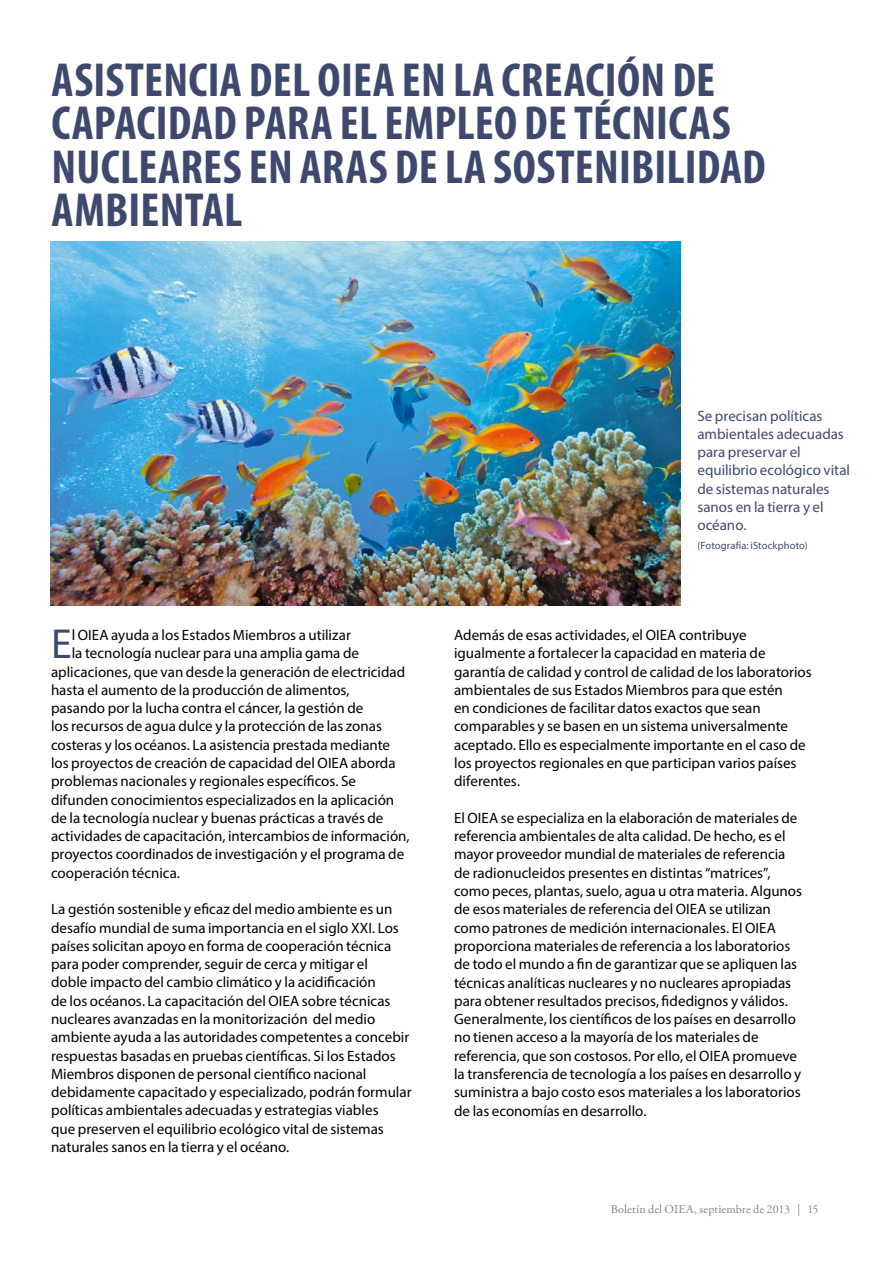
<style>
.page{position:relative;width:893px;height:1263px;background:#fff}
.page>*{position:absolute;margin:0;border:0;box-sizing:border-box;transform-origin:0 0}
.t1{font:700 condensed 48px/43.5px "Myriad Pro";letter-spacing:.005em;color:#3f496e}
.t2{font:42.15px "Myriad Pro";color:#3f496e}
.t3{font:15px/18.3px "Myriad Pro";color:#000}
.t4{font:15px/18.3px "Myriad Pro";color:#3f496e}
.t5{font:12px "Adobe Garamond Pro";letter-spacing:.01em;color:#858288}
.t6{font:10.5px "Myriad Pro";letter-spacing:.01em;color:#3f496e}
</style>
<div class="page">
<img style="left:51px;top:241px;width:629px;height:364px">
<h1 class="t1" style="left:52px;top:57px;width:716px">ASISTENCIA DEL OIEA EN LA CREACIÓN DE<br>CAPACIDAD PARA EL EMPLEO DE TÉCNICAS<br>NUCLEARES EN ARAS DE LA SOSTENIBILIDAD<br>AMBIENTAL</h1>
<h2 class="t2" style="left:51px;top:618px;width:22px">E</h2>
<p class="t3" style="left:72px;top:626px;width:281px">l OIEA ayuda a los Estados Miembros a utilizar</p>
<p class="t3" style="left:72px;top:644px;width:289px">la tecnología nuclear para una amplia gama de</p>
<p class="t3" style="left:51px;top:662px;width:356px">aplicaciones, que van desde la generación de electricidad</p>
<p class="t3" style="left:51px;top:680px;width:300px">hasta el aumento de la producción de alimentos,</p>
<p class="t3" style="left:51px;top:699px;width:314px">pasando por la lucha contra el cáncer, la gestión de</p>
<p class="t3" style="left:51px;top:717px;width:332px">los recursos de agua dulce y la protección de las zonas</p>
<p class="t3" style="left:51px;top:735px;width:341px">costeras y los océanos. La asistencia prestada mediante</p>
<p class="t3" style="left:51px;top:754px;width:346px">los proyectos de creación de capacidad del OIEA aborda</p>
<p class="t3" style="left:51px;top:772px;width:307px">problemas nacionales y regionales específicos. Se</p>
<p class="t3" style="left:51px;top:790px;width:345px">difunden conocimientos especializados en la aplicación</p>
<p class="t3" style="left:51px;top:808px;width:334px">de la tecnología nuclear y buenas prácticas a través de</p>
<p class="t3" style="left:51px;top:827px;width:360px">actividades de capacitación, intercambios de información,</p>
<p class="t3" style="left:51px;top:845px;width:355px">proyectos coordinados de investigación y el programa de</p>
<p class="t3" style="left:51px;top:863px;width:131px">cooperación técnica.</p>
<p class="t3" style="left:51px;top:900px;width:362px">La gestión sostenible y eficaz del medio ambiente es un desafío mundial de suma importancia en el siglo XXI. Los países solicitan apoyo en forma de cooperación técnica para poder comprender, seguir de cerca y mitigar el<br>doble impacto del cambio climático y la acidificación<br>de los océanos. La capacitación del OIEA sobre técnicas nucleares avanzadas en la monitorización del medio ambiente ayuda a las autoridades competentes a concebir respuestas basadas en pruebas científicas. Si los Estados Miembros disponen de personal científico nacional debidamente capacitado y especializado, podrán formular políticas ambientales adecuadas y estrategias viables<br>que preserven el equilibrio ecológico vital de sistemas naturales sanos en la tierra y el océano.</p>
<p class="t4" style="left:697px;top:406px;width:154px">Se precisan políticas ambientales adecuadas para preservar el equilibrio ecológico vital de sistemas naturales sanos en la tierra y el océano.</p>
<p class="t6" style="left:697px;top:539px;width:112px">(Fotografía: iStockphoto)</p>
<p class="t3" style="left:454px;top:626px;width:359px">Además de esas actividades, el OIEA contribuye igualmente a fortalecer la capacidad en materia de garantía de calidad y control de calidad de los laboratorios ambientales de sus Estados Miembros para que estén<br>en condiciones de facilitar datos exactos que sean comparables y se basen en un sistema universalmente aceptado. Ello es especialmente importante en el caso de los proyectos regionales en que participan varios países diferentes.</p>
<p class="t3" style="left:454px;top:808px;width:349px">El OIEA se especializa en la elaboración de materiales de referencia ambientales de alta calidad. De hecho, es el mayor proveedor mundial de materiales de referencia de radionucleidos presentes en distintas “matrices”, como peces, plantas, suelo, agua u otra materia. Algunos de esos materiales de referencia del OIEA se utilizan como patrones de medición internacionales. El OIEA proporciona materiales de referencia a los laboratorios de todo el mundo a fin de garantizar que se apliquen las técnicas analíticas nucleares y no nucleares apropiadas para obtener resultados precisos, fidedignos y válidos.<br>Generalmente, los científicos de los países en desarrollo no tienen acceso a la mayoría de los materiales de referencia, que son costosos. Por ello, el OIEA promueve la transferencia de tecnología a los países en desarrollo y suministra a bajo costo esos materiales a los laboratorios de las economías en desarrollo.</p>
<p class="t5" style="left:611px;top:1201px;width:209px">Boletín del OIEA, septiembre de 2013 | 15</p>
</div>
